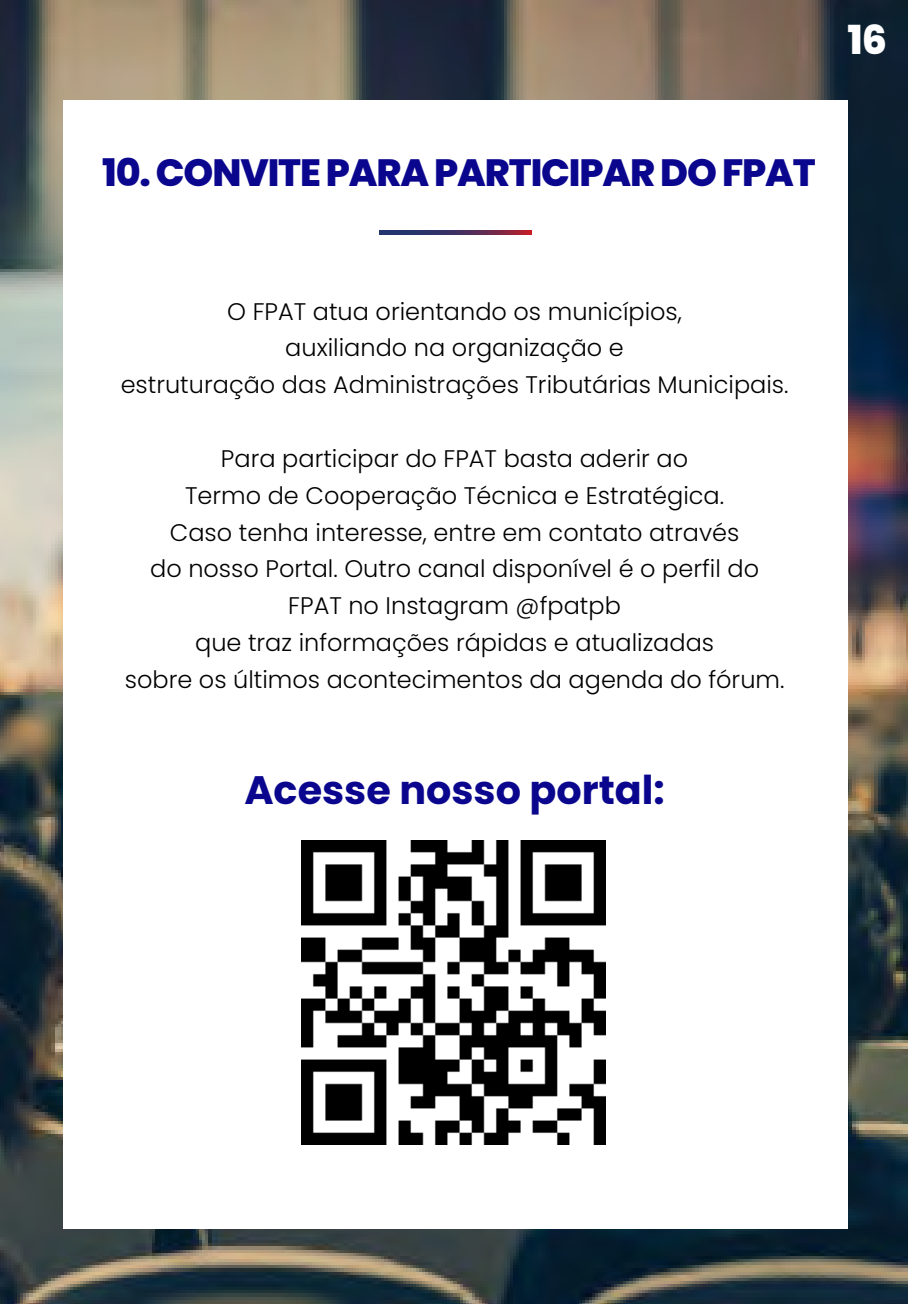
<style>
.page{position:relative;width:908px;height:1304px;background:#fff}
.page>*{position:absolute;margin:0;border:0;box-sizing:border-box;transform-origin:0 0}
.t1{font:800 40px "Poppins";color:#fff}
.t2{font:700 39.6px "Poppins";color:#0a068d}
.t3{font:800 38px "Poppins";letter-spacing:-.03em;color:#0a068d}
.t4{font:300 24px/36.8px "Poppins";color:#000;text-align:center}
</style>
<div class="page">
<img style="left:0;top:0;width:907px;height:1304px">
<div style="left:63px;top:100px;width:784px;height:1128px;background:#fff"></div>
<svg style="left:379px;top:230px;width:152px;height:4px"></svg>
<img style="left:301px;top:840px;width:304px;height:304px">
<h1 class="t1" style="left:847px;top:17px;width:41px">16</h1>
<h3 class="t3" style="left:102px;top:150px;width:715px">10. CONVITE PARA PARTICIPAR DO FPAT</h3>
<p class="t4" style="left:121px;top:293px;width:669px">O FPAT atua orientando os municípios,<br>auxiliando na organização e<br>estruturação das Administrações Tributárias Municipais.</p>
<p class="t4" style="left:125px;top:440px;width:660px">Para participar do FPAT basta aderir ao<br>Termo de Cooperação Técnica e Estratégica.<br>Caso tenha interesse, entre em contato através<br>do nosso Portal. Outro canal disponível é o perfil do FPAT no Instagram @fpatpb<br>que traz informações rápidas e atualizadas<br>sobre os últimos acontecimentos da agenda do fórum.</p>
<h2 class="t2" style="left:244px;top:767px;width:422px">Acesse nosso portal:</h2>
</div>
